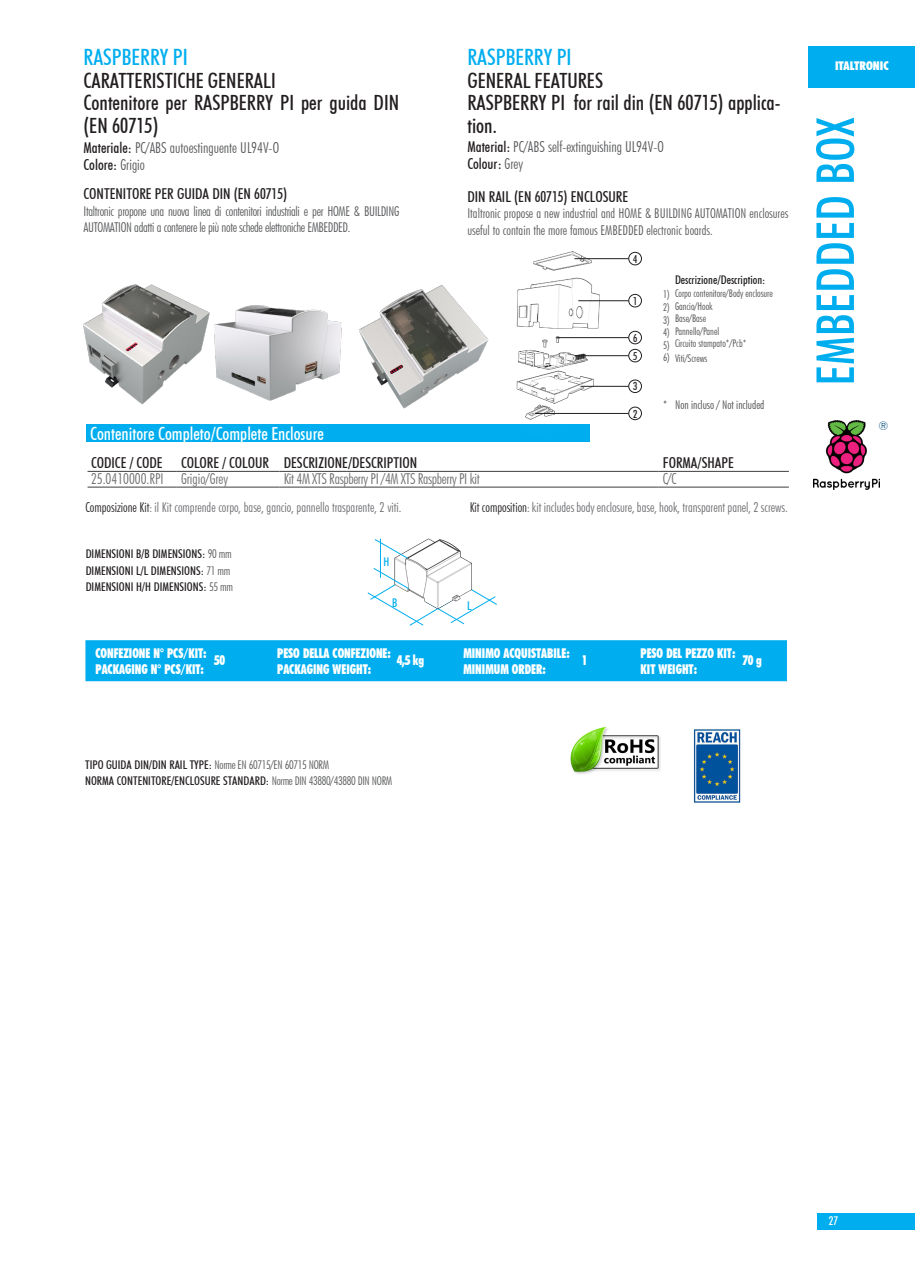
<style>
.page{position:relative;width:915px;height:1263px;background:#fff}
.page>*{position:absolute;margin:0;border:0;box-sizing:border-box;transform-origin:0 0}
.t1{font:500 condensed 52.5px "Futura BT";color:#00aeef}
.gggg{font:500 condensed 22.5px "Futura BT";color:#00aeef}
.Normale{font:500 condensed 21px/22.5px "Futura BT";color:#231f20}
.t2{font:500 condensed 21px "Futura BT";color:#231f20}
.Stile_di_paragrafo_4{font:500 condensed 18px "Futura BT";color:#fff}
.Normale-2{font:500 condensed 15px "Futura BT";color:#231f20}
.Normale-3{font:300 condensed 15px "Futura BT";color:#57585a}
.t3{font:300 condensed 15px "Futura BT";letter-spacing:-.02em;color:#6c6d70}
.t4{font:300 condensed 15px "Futura BT";color:#6c6d70}
.t5{font:500 condensed 15px "Futura BT";color:#231f20}
.t6{font:300 condensed 13.5px "Futura BT";color:#6c6d70}
.Normale-4{font:900 condensed 13.5px "Futura BT";color:#fff;scale:.86 1}
.t7{font:300 condensed 13.5px/16.5px "Futura BT";letter-spacing:-.025em;color:#57585a}
.t8{font:300 condensed 13.5px/16.5px "Futura BT";color:#57585a}
.Normale-5{font:500 condensed 12px "Futura BT";color:#231f20}
.t9{font:300 condensed 12px "Futura BT";color:#4b4c4d}
.t10{font:900 condensed 12px "Futura BT";color:#fff}
.Normale-6{font:500 condensed 12px "Futura BT";color:#00aeef}
.t11{font:500 condensed 12px "Futura BT";color:#fff}
.t12{font:300 condensed 11.85px "Futura BT";color:#085480}
.t13{font:500 condensed 11.1px "Futura BT";color:#231f20}
.t14{font:300 condensed 10.5px "Futura BT";color:#4b4c4d}
.s1{font-weight:500;color:#231f20}
.s2{font-weight:300;color:#57585a}
.s3{color:#231f20}
</style>
<div class="page">
<div style="left:816px;top:1213px;width:98px;height:17px;background:#00aeef"></div>
<div style="left:808px;top:46px;width:106px;height:41px;background:#00aeef"></div>
<hr style="left:380px;top:539px;width:1px;height:39px;background:#00aeef">
<img style="left:395px;top:538px;width:76px;height:30px">
<svg style="left:367px;top:568px;width:130px;height:58px"></svg>
<svg style="left:374px;top:539px;width:33px;height:19px"></svg>
<img style="left:570px;top:726px;width:90px;height:48px">
<img style="left:693px;top:729px;width:48px;height:74px">
<div style="left:85px;top:640px;width:701px;height:41px;background:#00aeef;border:3px solid #00aeef"></div>
<div style="left:86px;top:424px;width:503px;height:18px;background:#00aeef"></div>
<hr style="left:87px;top:471px;width:90px;height:1px;background:#3e3e3f">
<hr style="left:177px;top:471px;width:102px;height:1px;background:#3e3e3f">
<hr style="left:279px;top:471px;width:379px;height:1px;background:#3e3e3f">
<hr style="left:658px;top:471px;width:130px;height:1px;background:#3e3e3f">
<hr style="left:87px;top:487px;width:90px;height:1px;background:#3e3e3f">
<hr style="left:177px;top:487px;width:102px;height:1px;background:#3e3e3f">
<hr style="left:279px;top:487px;width:379px;height:1px;background:#3e3e3f">
<hr style="left:658px;top:487px;width:130px;height:1px;background:#3e3e3f">
<img style="left:83px;top:284px;width:259px;height:121px">
<img style="left:359px;top:285px;width:130px;height:124px">
<div style="left:492px;top:227px;width:129px;height:215px;background:#fff;opacity:.45"></div>
<img style="left:506px;top:249px;width:100px;height:176px">
<div style="left:628px;top:380px;width:13px;height:13px;border:1px solid #231f20;border-radius:50%"></div>
<div style="left:628px;top:407px;width:13px;height:13px;border:1px solid #231f20;border-radius:50%"></div>
<div style="left:628px;top:294px;width:13px;height:13px;border:1px solid #231f20;border-radius:50%"></div>
<div style="left:628px;top:252px;width:13px;height:13px;border:1px solid #231f20;border-radius:50%"></div>
<div style="left:628px;top:349px;width:13px;height:13px;border:1px solid #231f20;border-radius:50%"></div>
<hr style="left:580px;top:386px;width:48px;height:1px;background:#231f20">
<hr style="left:534px;top:413px;width:94px;height:1px;background:#231f20">
<hr style="left:578px;top:300px;width:50px;height:1px;background:#231f20">
<hr style="left:574px;top:258px;width:54px;height:1px;background:#231f20">
<hr style="left:574px;top:355px;width:54px;height:1px;background:#231f20">
<div style="left:628px;top:331px;width:13px;height:13px;border:1px solid #231f20;border-radius:50%"></div>
<hr style="left:556px;top:337px;width:72px;height:1px;background:#231f20">
<img style="left:813px;top:420px;width:65px;height:69px">
<p class="gggg" style="left:83px;top:44px;width:106px">RASPBERRY PI</p>
<p class="Normale" style="left:83px;top:69px;width:194px">CARATTERISTICHE GENERALI</p>
<p class="Normale" style="left:83px;top:91px;width:317px">Contenitore per RASPBERRY PI per guida DIN (EN 60715)</p>
<p class="Normale-3" style="left:83px;top:139px;width:197px"><span class="s1">Materiale:</span> PC/ABS autoestinguente UL94V-O</p>
<p class="Normale-2" style="left:83px;top:155px;width:63px">Colore: <span class="s2">Grigio</span></p>
<p class="Normale-2" style="left:83px;top:185px;width:205px">CONTENITORE PER GUIDA DIN (EN 60715)</p>
<p class="t7" style="left:83px;top:203px;width:317px">Italtronic propone una nuova linea di contenitori industriali e per HOME &amp; BUILDING<br>AUTOMATION adatti a contenere le più note schede elettroniche EMBEDDED.</p>
<p class="Stile_di_paragrafo_4" style="left:90px;top:423px;width:235px">Contenitore Completo/Complete Enclosure</p>
<p class="gggg" style="left:467px;top:44px;width:106px">RASPBERRY PI</p>
<p class="t2" style="left:467px;top:67px;width:137px">GENERAL FEATURES</p>
<p class="Normale" style="left:467px;top:91px;width:314px">RASPBERRY PI for rail din (EN 60715) applica&shy;tion.</p>
<p class="Normale-3" style="left:467px;top:138px;width:198px"><span class="s1">Material:</span> PC/ABS self-extinguishing UL94V-O</p>
<p class="Normale-2" style="left:467px;top:154px;width:57px">Colour: <span class="s2">Grey</span></p>
<p class="t5" style="left:467px;top:187px;width:162px">DIN RAIL (EN 60715) ENCLOSURE</p>
<p class="t8" style="left:467px;top:205px;width:322px">Italtronic propose a new industrial and HOME &amp; BUILDING AUTOMATION enclosures useful to contain the more famous EMBEDDED electronic boards.</p>
<p class="t13" style="left:633px;top:252px;width:6px">4</p>
<p class="t13" style="left:633px;top:294px;width:6px">1</p>
<p class="t13" style="left:633px;top:331px;width:6px">6</p>
<p class="t13" style="left:633px;top:349px;width:6px">5</p>
<p class="t13" style="left:633px;top:380px;width:6px">3</p>
<p class="t13" style="left:633px;top:407px;width:6px">2</p>
<p class="Normale-5" style="left:674px;top:273px;width:92px">Descrizione/Description:</p>
<p class="t14" style="left:674px;top:287px;width:99px">Corpo contenitore/Body enclosure</p>
<p class="t14" style="left:674px;top:300px;width:39px">Gancio/Hook</p>
<p class="t14" style="left:674px;top:312px;width:33px">Base/Base</p>
<p class="t14" style="left:674px;top:325px;width:46px">Pannello/Panel</p>
<p class="t14" style="left:674px;top:337px;width:73px">Circuito stampato*/Pcb*</p>
<p class="t14" style="left:674px;top:352px;width:34px">Viti/Screws</p>
<p class="t14" style="left:662px;top:288px;width:8px">1)</p>
<p class="t14" style="left:662px;top:301px;width:8px">2)</p>
<p class="t14" style="left:662px;top:313px;width:8px">3)</p>
<p class="t14" style="left:662px;top:326px;width:8px">4)</p>
<p class="t14" style="left:662px;top:339px;width:8px">5)</p>
<p class="t14" style="left:662px;top:351px;width:8px">6)</p>
<p class="t9" style="left:662px;top:397px;width:103px">* Non incluso / Not included</p>
<p class="Normale-2" style="left:91px;top:453px;width:73px">CODICE / CODE</p>
<p class="Normale-2" style="left:181px;top:453px;width:89px">COLORE / COLOUR</p>
<p class="Normale-2" style="left:284px;top:453px;width:135px">DESCRIZIONE/DESCRIPTION</p>
<p class="Normale-2" style="left:662px;top:453px;width:72px">FORMA/SHAPE</p>
<p class="t4" style="left:91px;top:470px;width:74px">25.0410000.RPI</p>
<p class="t4" style="left:181px;top:470px;width:48px">Grigio/Grey</p>
<p class="t3" style="left:284px;top:470px;width:197px">Kit 4M XTS Raspberry PI /4M XTS Raspberry PI kit</p>
<p class="t3" style="left:662px;top:470px;width:15px">C/C</p>
<p class="t6" style="left:85px;top:499px;width:317px"><span class="s3">Composizione Kit</span>: il Kit comprende corpo, base, gancio, pannello trasparente, 2 viti.</p>
<p class="t6" style="left:469px;top:499px;width:319px"><span class="s3">Kit composition</span>: kit includes body enclosure, base, hook, transparent panel, 2 screws.</p>
<p class="Normale-5" style="left:86px;top:547px;width:147px">DIMENSIONI B/B DIMENSIONS: <span class="s2">90 mm</span></p>
<p class="Normale-5" style="left:86px;top:563px;width:146px">DIMENSIONI L/L DIMENSIONS: <span class="s2">71 mm</span></p>
<p class="Normale-5" style="left:86px;top:580px;width:149px">DIMENSIONI H/H DIMENSIONS: <span class="s2">55 mm</span></p>
<p class="Normale-6" style="left:383px;top:555px;width:7px">H</p>
<p class="Normale-6" style="left:392px;top:595px;width:7px">B</p>
<p class="Normale-6" style="left:467px;top:598px;width:6px">L</p>
<p class="Normale-4" style="left:96px;top:644px;width:131px">CONFEZIONE N° PCS/KIT:</p>
<p class="Normale-4" style="left:277px;top:644px;width:134px">PESO DELLA CONFEZIONE:</p>
<p class="Normale-4" style="left:463px;top:644px;width:125px">MINIMO ACQUISTABILE:</p>
<p class="Normale-4" style="left:640px;top:644px;width:112px">PESO DEL PEZZO KIT:</p>
<p class="Normale-4" style="left:96px;top:661px;width:128px">PACKAGING N° PCS/KIT:</p>
<p class="Normale-4" style="left:277px;top:661px;width:111px">PACKAGING WEIGHT:</p>
<p class="Normale-4" style="left:463px;top:661px;width:97px">MINIMUM ORDER:</p>
<p class="Normale-4" style="left:640px;top:661px;width:67px">KIT WEIGHT:</p>
<p class="Normale-4" style="left:214px;top:652px;width:14px">50</p>
<p class="Normale-4" style="left:396px;top:652px;width:33px">4,5 kg</p>
<p class="Normale-4" style="left:581px;top:652px;width:8px">1</p>
<p class="Normale-4" style="left:742px;top:652px;width:24px">70 g</p>
<p class="t10" style="left:834px;top:58px;width:55px">ITALTRONIC</p>
<h1 class="t1" style="left:803px;top:386px;width:270px;rotate:-90deg">EMBEDDED BOX</h1>
<p class="t12" style="left:878px;top:418px;width:11px">®</p>
<p class="Normale-5" style="left:85px;top:757px;width:245px">TIPO GUIDA DIN/DIN RAIL TYPE: <span class="s2">Norme EN 60715/EN 60715 NORM</span></p>
<p class="Normale-5" style="left:85px;top:773px;width:308px">NORMA CONTENITORE/ENCLOSURE STANDARD: <span class="s2">Norme DIN 43880/43880 DIN NORM</span></p>
<p class="t11" style="left:828px;top:1214px;width:11px">27</p>
</div>
